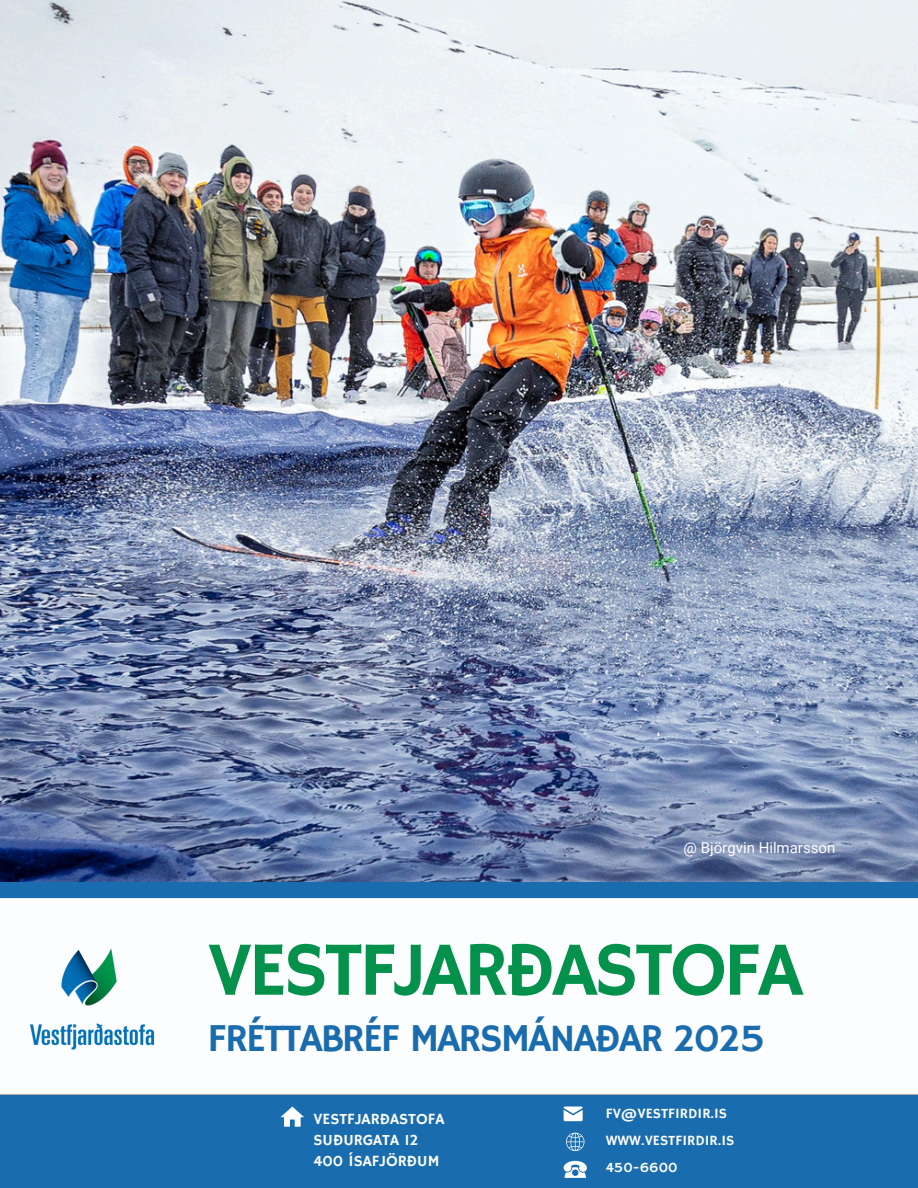
<style>
.page{position:relative;width:918px;height:1188px;background:#fff}
.page>*{position:absolute;margin:0;border:0;box-sizing:border-box;transform-origin:0 0}
.t1{font:76.95px "Hammersmith One";letter-spacing:-.045em;color:#04914b}
.t2{font:39.45px "Hammersmith One";letter-spacing:-.05em;color:#196cad}
.t3{font:15.6px/21.3px "Hammersmith One";color:#fcfdfe}
.t4{font:15px "Roboto";color:#fdfdfd}
.t5{font:14.1px "Hammersmith One";color:#fcfdfe}
</style>
<div class="page">
<hr style="left:0;top:1094px;width:918px;height:2px;background:#aaa9a8">
<img style="left:30px;top:948px;width:125px;height:102px">
<div style="left:0;top:1095px;width:918px;height:93px;background:#196cad"></div>
<svg style="left:280px;top:1107px;width:24px;height:20px"></svg>
<svg style="left:566px;top:1132px;width:18px;height:19px"></svg>
<svg style="left:564px;top:1107px;width:18px;height:14px"></svg>
<svg style="left:564px;top:1161px;width:23px;height:17px"></svg>
<div style="left:0;top:880px;width:918px;height:18px;background:#196cad"></div>
<img style="left:0;top:0;width:918px;height:882px">
<p class="t4" style="left:684px;top:839px;width:153px">@ Björgvin Hilmarsson</p>
<h1 class="t1" style="left:207px;top:925px;width:597px">VESTFJARÐASTOFA</h1>
<h1 class="t2" style="left:207px;top:1015px;width:560px">FRÉTTABRÉF MARSMÁNAÐAR 2025</h1>
<p class="t3" style="left:314px;top:1109px;width:133px">VESTFJARÐASTOFA<br>SUÐURGATA 12<br>400 ÍSAFJÖRÐUM</p>
<p class="t5" style="left:606px;top:1105px;width:123px">FV@VESTFIRDIR.IS</p>
<p class="t5" style="left:606px;top:1132px;width:130px">WWW.VESTFIRDIR.IS</p>
<p class="t5" style="left:606px;top:1160px;width:73px">450-6600</p>
</div>
